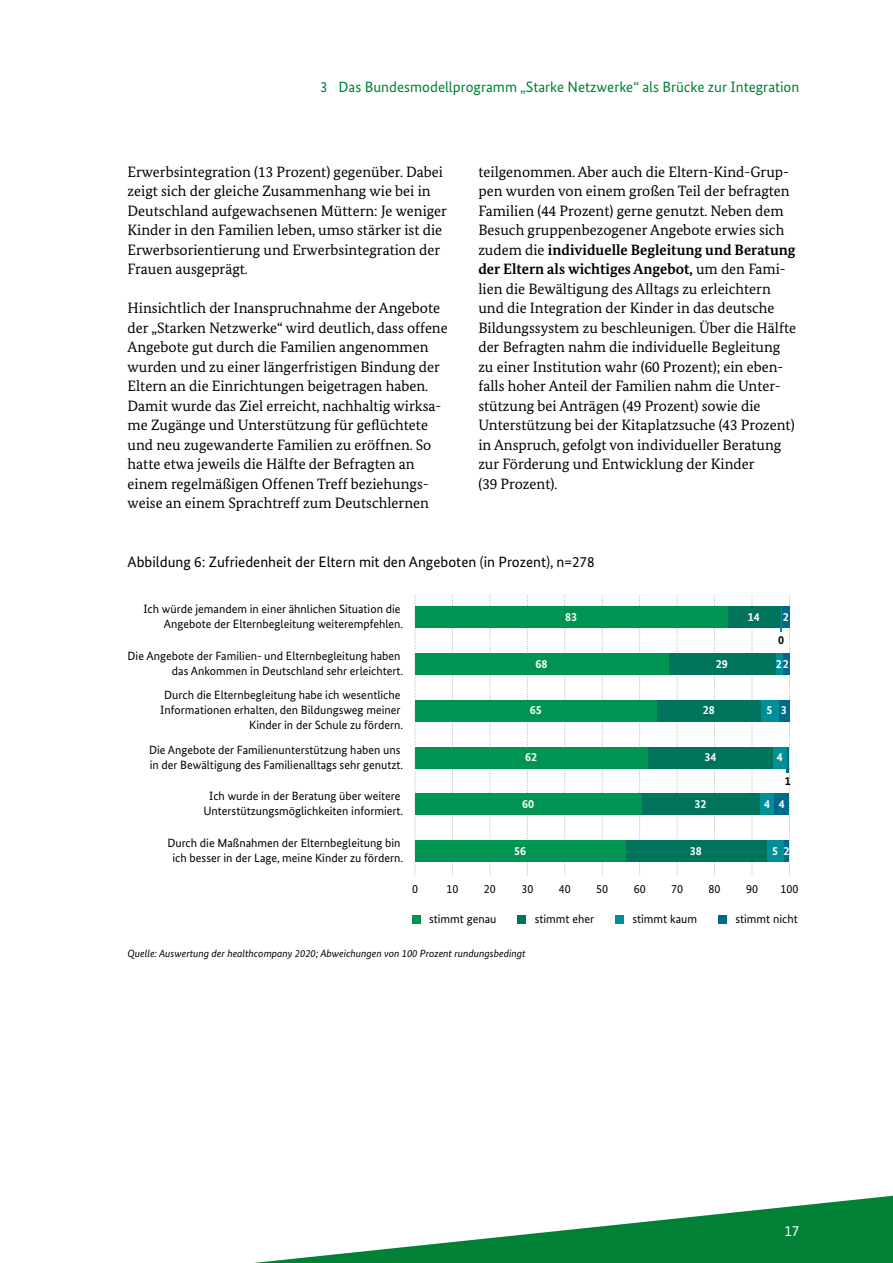
<style>
.page{position:relative;width:893px;height:1263px;background:#fff}
.page>*{position:absolute;margin:0;border:0;box-sizing:border-box;transform-origin:0 0}
.t1{font:15px/19.5px "Bundes Serif";color:#000}
.t2{font:15px "Bundes Sans";color:#000}
.t3{font:15px "Bundes Sans";color:#008136}
.t4{font:15px "Bundes Sans";color:#fff}
.t5{font:12px/15px "Bundes Sans";color:#000;text-align:right}
.t6{font:700 12px "Bundes Sans";color:#fff}
.t7{font:700 12px "Bundes Sans";color:#000}
.t8{font:italic 10.5px "Bundes Sans";color:#000}
.s1{font-weight:700}
</style>
<div class="page">
<svg style="left:254px;top:1196px;width:639px;height:67px"></svg>
<svg style="left:789px;top:595px;width:1px;height:278px"></svg>
<svg style="left:415px;top:595px;width:1px;height:278px"></svg>
<svg style="left:452px;top:595px;width:1px;height:278px"></svg>
<svg style="left:490px;top:595px;width:1px;height:278px"></svg>
<svg style="left:527px;top:595px;width:1px;height:278px"></svg>
<svg style="left:564px;top:595px;width:1px;height:278px"></svg>
<svg style="left:602px;top:595px;width:1px;height:278px"></svg>
<svg style="left:639px;top:595px;width:1px;height:278px"></svg>
<svg style="left:677px;top:595px;width:1px;height:278px"></svg>
<svg style="left:714px;top:595px;width:1px;height:278px"></svg>
<svg style="left:752px;top:595px;width:1px;height:278px"></svg>
<div style="left:783px;top:840px;width:6px;height:22px;background:#006a8b"></div>
<div style="left:767px;top:840px;width:16px;height:22px;background:#008f97"></div>
<div style="left:625px;top:840px;width:142px;height:22px;background:#00735d"></div>
<div style="left:415px;top:840px;width:210px;height:22px;background:#009452"></div>
<div style="left:774px;top:794px;width:15px;height:21px;background:#006a8b"></div>
<div style="left:759px;top:794px;width:15px;height:21px;background:#008f97"></div>
<div style="left:641px;top:794px;width:118px;height:21px;background:#00735d"></div>
<div style="left:415px;top:794px;width:226px;height:21px;background:#009452"></div>
<hr style="left:786px;top:747px;width:3px;height:25px;background:#006a8b">
<div style="left:773px;top:747px;width:13px;height:21px;background:#008f97"></div>
<div style="left:647px;top:747px;width:126px;height:21px;background:#00735d"></div>
<div style="left:415px;top:747px;width:232px;height:21px;background:#009452"></div>
<div style="left:778px;top:700px;width:11px;height:21px;background:#006a8b"></div>
<div style="left:761px;top:700px;width:17px;height:21px;background:#008f97"></div>
<div style="left:657px;top:700px;width:104px;height:21px;background:#00735d"></div>
<div style="left:415px;top:700px;width:242px;height:21px;background:#009452"></div>
<div style="left:782px;top:653px;width:7px;height:22px;background:#006a8b"></div>
<div style="left:775px;top:653px;width:7px;height:22px;background:#008f97"></div>
<div style="left:668px;top:653px;width:107px;height:22px;background:#00735d"></div>
<div style="left:415px;top:653px;width:253px;height:22px;background:#009452"></div>
<div style="left:782px;top:606px;width:7px;height:22px;background:#006a8b"></div>
<hr style="left:780px;top:606px;width:2px;height:26px;background:#008f97">
<div style="left:727px;top:606px;width:53px;height:22px;background:#00735d"></div>
<div style="left:415px;top:606px;width:312px;height:22px;background:#009452"></div>
<div style="left:718px;top:915px;width:9px;height:9px;background:#006a8b"></div>
<div style="left:615px;top:915px;width:9px;height:9px;background:#008f97"></div>
<div style="left:518px;top:915px;width:8px;height:9px;background:#00735d"></div>
<div style="left:412px;top:915px;width:9px;height:9px;background:#009452"></div>
<p class="t3" style="left:320px;top:78px;width:481px">3 Das Bundesmodellprogramm „Starke Netzwerke“ als Brücke zur Integration</p>
<p class="t1" style="left:128px;top:162px;width:321px">Erwerbsintegration (13 Prozent) gegenüber. Dabei zeigt sich der gleiche Zusammenhang wie bei in Deutschland aufgewachsenen Müttern: Je weniger Kinder in den Familien leben, umso stärker ist die Erwerbsorientierung und Erwerbsintegration der Frauen ausgeprägt.</p>
<p class="t1" style="left:128px;top:298px;width:322px">Hinsichtlich der Inanspruchnahme der Angebote der „Starken Netzwerke“ wird deutlich, dass offene Angebote gut durch die Familien angenommen wurden und zu einer längerfristigen Bindung der Eltern an die Einrichtungen beigetragen haben.<br>Damit wurde das Ziel erreicht, nachhaltig wirksa&shy;me Zugänge und Unterstützung für geflüchtete und neu zugewanderte Familien zu eröffnen. So hatte etwa jeweils die Hälfte der Befragten an einem regelmäßigen Offenen Treff beziehungs&shy;weise an einem Sprachtreff zum Deutschlernen</p>
<p class="t1" style="left:478px;top:162px;width:319px">teilgenommen. Aber auch die Eltern-Kind-Grup&shy;pen wurden von einem großen Teil der befragten Familien (44 Prozent) gerne genutzt. Neben dem Besuch gruppenbezogener Angebote erwies sich zudem die <span class="s1">individuelle Begleitung und Beratung der Eltern als wichtiges Angebot,</span> um den Fami&shy;lien die Bewältigung des Alltags zu erleichtern und die Integration der Kinder in das deutsche Bildungssystem zu beschleunigen. Über die Hälfte der Befragten nahm die individuelle Begleitung zu einer Institution wahr (60 Prozent); ein eben&shy;falls hoher Anteil der Familien nahm die Unter&shy;stützung bei Anträgen (49 Prozent) sowie die Unterstützung bei der Kitaplatzsuche (43 Prozent) in Anspruch, gefolgt von individueller Beratung zur Förderung und Entwicklung der Kinder<br>(39 Prozent).</p>
<p class="t2" style="left:128px;top:553px;width:468px">Abbildung 6: Zufriedenheit der Eltern mit den Angeboten (in Prozent), n=278</p>
<p class="t5" style="left:144px;top:602px;width:261px">Ich würde jemandem in einer ähnlichen Situation die<br>Angebote der Elternbegleitung weiterempfehlen.</p>
<p class="t6" style="left:565px;top:609px;width:13px">83</p>
<p class="t6" style="left:748px;top:609px;width:13px">14</p>
<p class="t6" style="left:783px;top:609px;width:7px">2</p>
<p class="t6" style="left:536px;top:656px;width:13px">68</p>
<p class="t6" style="left:716px;top:656px;width:13px">29</p>
<p class="t6" style="left:776px;top:656px;width:15px">22</p>
<p class="t6" style="left:530px;top:703px;width:13px">65</p>
<p class="t6" style="left:703px;top:703px;width:13px">28</p>
<p class="t6" style="left:767px;top:703px;width:22px">5 3</p>
<p class="t6" style="left:525px;top:750px;width:13px">62</p>
<p class="t6" style="left:704px;top:750px;width:13px">34</p>
<p class="t6" style="left:777px;top:750px;width:7px">4</p>
<p class="t7" style="left:785px;top:773px;width:7px">1</p>
<p class="t6" style="left:522px;top:796px;width:13px">60</p>
<p class="t6" style="left:694px;top:796px;width:13px">32</p>
<p class="t6" style="left:764px;top:796px;width:22px">4 4</p>
<p class="t6" style="left:514px;top:843px;width:13px">56</p>
<p class="t6" style="left:690px;top:843px;width:13px">38</p>
<p class="t6" style="left:772px;top:843px;width:19px">5 2</p>
<p class="t7" style="left:778px;top:633px;width:7px">0</p>
<p class="t5" style="left:128px;top:648px;width:277px">Die Angebote der Familien- und Elternbegleitung haben das Ankommen in Deutschland sehr erleichtert.</p>
<p class="t5" style="left:160px;top:688px;width:244px">Durch die Elternbegleitung habe ich wesentliche<br>Informationen erhalten, den Bildungsweg meiner<br>Kinder in der Schule zu fördern.</p>
<p class="t5" style="left:149px;top:742px;width:256px;text-align:left">Die Angebote der Familienunterstützung haben uns in der Bewältigung des Familienalltags sehr genutzt.</p>
<p class="t5" style="left:203px;top:789px;width:201px;text-align:center">Ich wurde in der Beratung über weitere<br>Unterstützungsmöglichkeiten informiert.</p>
<p class="t5" style="left:167px;top:835px;width:237px;text-align:center">Durch die Maßnahmen der Elternbegleitung bin ich besser in der Lage, meine Kinder zu fördern.</p>
<p class="t5" style="left:412px;top:881px;width:7px">0</p>
<p class="t5" style="left:446px;top:881px;width:13px">10</p>
<p class="t5" style="left:484px;top:881px;width:13px">20</p>
<p class="t5" style="left:521px;top:881px;width:13px">30</p>
<p class="t5" style="left:559px;top:881px;width:13px">40</p>
<p class="t5" style="left:596px;top:881px;width:13px">50</p>
<p class="t5" style="left:634px;top:881px;width:13px">60</p>
<p class="t5" style="left:671px;top:881px;width:13px">70</p>
<p class="t5" style="left:709px;top:881px;width:13px">80</p>
<p class="t5" style="left:746px;top:881px;width:13px">90</p>
<p class="t5" style="left:780px;top:881px;width:19px">100</p>
<p class="t5" style="left:429px;top:912px;width:69px">stimmt genau</p>
<p class="t5" style="left:535px;top:912px;width:61px">stimmt eher</p>
<p class="t5" style="left:632px;top:912px;width:66px">stimmt kaum</p>
<p class="t5" style="left:735px;top:912px;width:64px">stimmt nicht</p>
<p class="t8" style="left:128px;top:947px;width:400px">Quelle: Auswertung der healthcompany 2020; Abweichungen von 100 Prozent rundungsbedingt</p>
<p class="t4" style="left:784px;top:1222px;width:16px">17</p>
</div>
